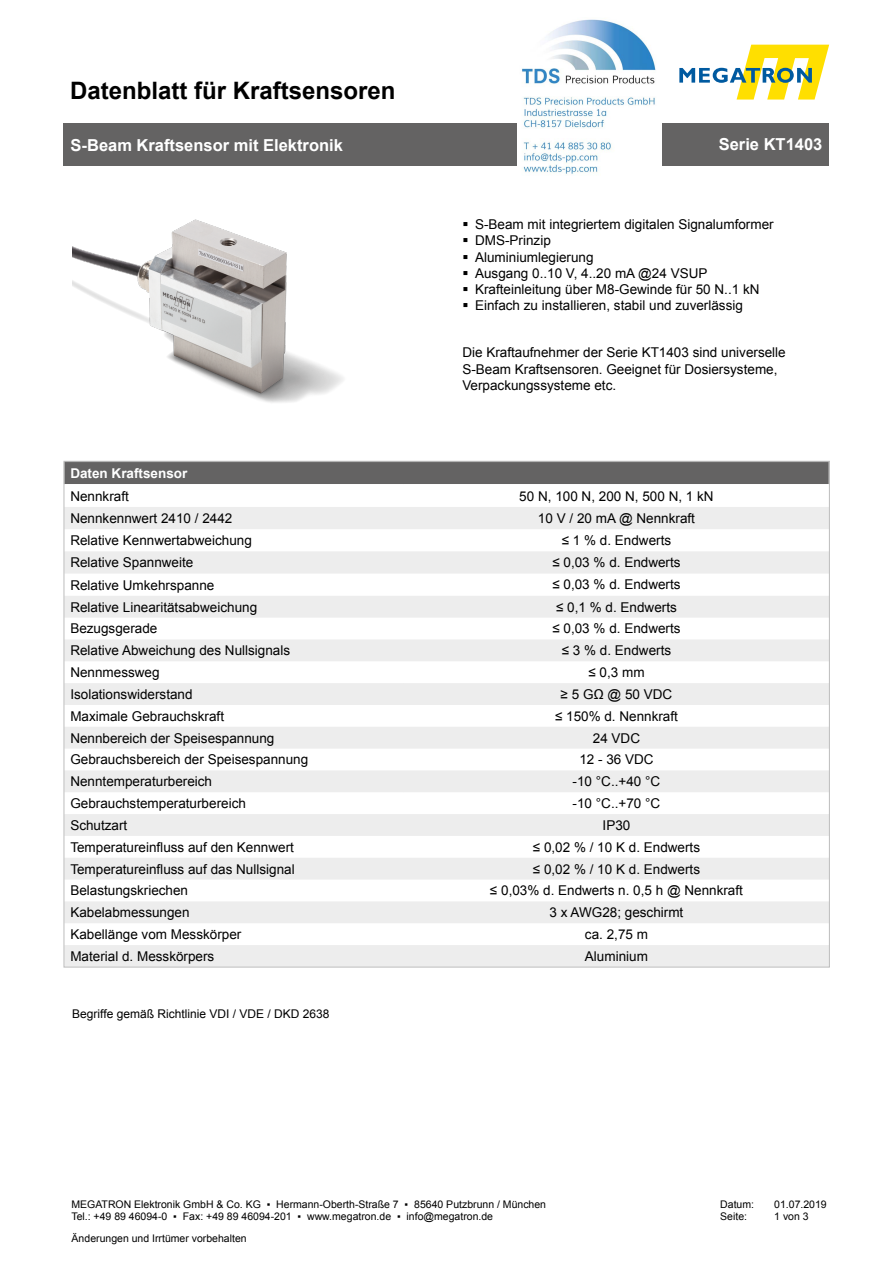
<style>
.page{position:relative;width:893px;height:1263px;background:#fff}
.page>*{position:absolute;margin:0;border:0;box-sizing:border-box;transform-origin:0 0}
.t1{font:700 24px "Arial";color:#000}
.t2{font:700 16.5px "Arial";color:#fff}
.t3{font:13.5px/16.2px "Arial";color:#000}
.t4{font:700 13.5px "Arial";color:#fff}
.t5{font:12px "Arial";color:#000}
.t6{font:10.5px "Arial";color:#000}
</style>
<div class="page">
<svg style="left:679px;top:45px;width:150px;height:55px"></svg>
<div style="left:64px;top:123px;width:765px;height:43px;background:#646363"></div>
<svg style="left:66px;top:507px;width:762px;height:458px;fill:#ededed"></svg>
<div style="left:66px;top:463px;width:762px;height:21px;background:#646363"></div>
<img style="left:73px;top:219px;width:270px;height:184px">
<img style="left:517px;top:19px;width:144px;height:155px">
<h1 class="t1" style="left:70px;top:74px;width:327px">Datenblatt für Kraftsensoren</h1>
<p class="t2" style="left:71px;top:134px;width:274px">S-Beam Kraftsensor mit Elektronik</p>
<p class="t2" style="left:719px;top:133px;width:105px">Serie KT1403</p>
<p class="t3" style="left:475px;top:217px;width:300px">S-Beam mit integriertem digitalen Signalumformer</p>
<p class="t3" style="left:475px;top:233px;width:77px">DMS-Prinzip</p>
<p class="t3" style="left:475px;top:249px;width:120px">Aluminiumlegierung</p>
<p class="t3" style="left:475px;top:265px;width:234px">Ausgang 0..10 V, 4..20 mA @24 VSUP</p>
<p class="t3" style="left:475px;top:281px;width:286px">Krafteinleitung über M8-Gewinde für 50 N..1 kN</p>
<p class="t3" style="left:475px;top:298px;width:269px">Einfach zu installieren, stabil und zuverlässig</p>
<p class="t3" style="left:462px;top:345px;width:325px">Die Kraftaufnehmer der Serie KT1403 sind universelle<br>S-Beam Kraftsensoren. Geeignet für Dosiersysteme,<br>Verpackungssysteme etc.</p>
<p class="t4" style="left:70px;top:464px;width:119px">Daten Kraftsensor</p>
<p class="t3" style="left:70px;top:488px;width:60px">Nennkraft</p>
<p class="t3" style="left:519px;top:488px;width:196px">50 N, 100 N, 200 N, 500 N, 1 kN</p>
<p class="t3" style="left:70px;top:510px;width:164px">Nennkennwert 2410 / 2442</p>
<p class="t3" style="left:538px;top:510px;width:159px">10 V / 20 mA @ Nennkraft</p>
<p class="t3" style="left:70px;top:532px;width:183px">Relative Kennwertabweichung</p>
<p class="t3" style="left:562px;top:532px;width:111px">≤ 1 % d. Endwerts</p>
<p class="t3" style="left:70px;top:555px;width:125px">Relative Spannweite</p>
<p class="t3" style="left:552px;top:554px;width:130px">≤ 0,03 % d. Endwerts</p>
<p class="t3" style="left:70px;top:577px;width:146px">Relative Umkehrspanne</p>
<p class="t3" style="left:552px;top:577px;width:130px">≤ 0,03 % d. Endwerts</p>
<p class="t3" style="left:70px;top:599px;width:188px">Relative Linearitätsabweichung</p>
<p class="t3" style="left:556px;top:599px;width:122px">≤ 0,1 % d. Endwerts</p>
<p class="t3" style="left:70px;top:621px;width:89px">Bezugsgerade</p>
<p class="t3" style="left:552px;top:621px;width:130px">≤ 0,03 % d. Endwerts</p>
<p class="t3" style="left:70px;top:642px;width:221px">Relative Abweichung des Nullsignals</p>
<p class="t3" style="left:562px;top:642px;width:111px">≤ 3 % d. Endwerts</p>
<p class="t3" style="left:70px;top:664px;width:91px">Nennmessweg</p>
<p class="t3" style="left:588px;top:664px;width:58px">≤ 0,3 mm</p>
<p class="t3" style="left:70px;top:686px;width:124px">Isolationswiderstand</p>
<p class="t3" style="left:561px;top:686px;width:113px">≥ 5 GΩ @ 50 VDC</p>
<p class="t3" style="left:70px;top:708px;width:155px">Maximale Gebrauchskraft</p>
<p class="t3" style="left:555px;top:708px;width:124px">≤ 150% d. Nennkraft</p>
<p class="t3" style="left:70px;top:730px;width:206px">Nennbereich der Speisespannung</p>
<p class="t3" style="left:593px;top:730px;width:49px">24 VDC</p>
<p class="t3" style="left:70px;top:752px;width:239px">Gebrauchsbereich der Speisespannung</p>
<p class="t3" style="left:579px;top:752px;width:76px">12 - 36 VDC</p>
<p class="t3" style="left:70px;top:773px;width:143px">Nenntemperaturbereich</p>
<p class="t3" style="left:573px;top:773px;width:89px">-10 °C..+40 °C</p>
<p class="t3" style="left:70px;top:795px;width:177px">Gebrauchstemperaturbereich</p>
<p class="t3" style="left:573px;top:795px;width:89px">-10 °C..+70 °C</p>
<p class="t3" style="left:70px;top:817px;width:59px">Schutzart</p>
<p class="t3" style="left:603px;top:817px;width:29px">IP30</p>
<p class="t3" style="left:70px;top:839px;width:225px">Temperatureinfluss auf den Kennwert</p>
<p class="t3" style="left:533px;top:839px;width:169px">≤ 0,02 % / 10 K d. Endwerts</p>
<p class="t3" style="left:70px;top:861px;width:226px">Temperatureinfluss auf das Nullsignal</p>
<p class="t3" style="left:533px;top:861px;width:169px">≤ 0,02 % / 10 K d. Endwerts</p>
<p class="t3" style="left:70px;top:883px;width:119px">Belastungskriechen</p>
<p class="t3" style="left:490px;top:883px;width:254px">≤ 0,03% d. Endwerts n. 0,5 h @ Nennkraft</p>
<p class="t3" style="left:70px;top:904px;width:121px">Kabelabmessungen</p>
<p class="t3" style="left:550px;top:904px;width:135px">3 x AWG28; geschirmt</p>
<p class="t3" style="left:70px;top:926px;width:173px">Kabellänge vom Messkörper</p>
<p class="t3" style="left:585px;top:926px;width:65px">ca. 2,75 m</p>
<p class="t3" style="left:70px;top:948px;width:146px">Material d. Messkörpers</p>
<p class="t3" style="left:585px;top:948px;width:65px">Aluminium</p>
<p class="t5" style="left:72px;top:1005px;width:259px">Begriffe gemäß Richtlinie VDI / VDE / DKD 2638</p>
<p class="t6" style="left:71px;top:1197px;width:476px">MEGATRON Elektronik GmbH &amp; Co. KG ▪ Hermann-Oberth-Straße 7 ▪ 85640 Putzbrunn / München</p>
<p class="t6" style="left:71px;top:1210px;width:423px">Tel.: +49 89 46094-0 ▪ Fax: +49 89 46094-201 ▪ www.megatron.de ▪ info@megatron.de</p>
<p class="t6" style="left:72px;top:1231px;width:177px">Änderungen und Irrtümer vorbehalten</p>
<p class="t6" style="left:720px;top:1197px;width:35px">Datum:</p>
<p class="t6" style="left:774px;top:1197px;width:54px">01.07.2019</p>
<p class="t6" style="left:720px;top:1210px;width:28px">Seite:</p>
<p class="t6" style="left:774px;top:1210px;width:36px">1 von 3</p>
</div>
